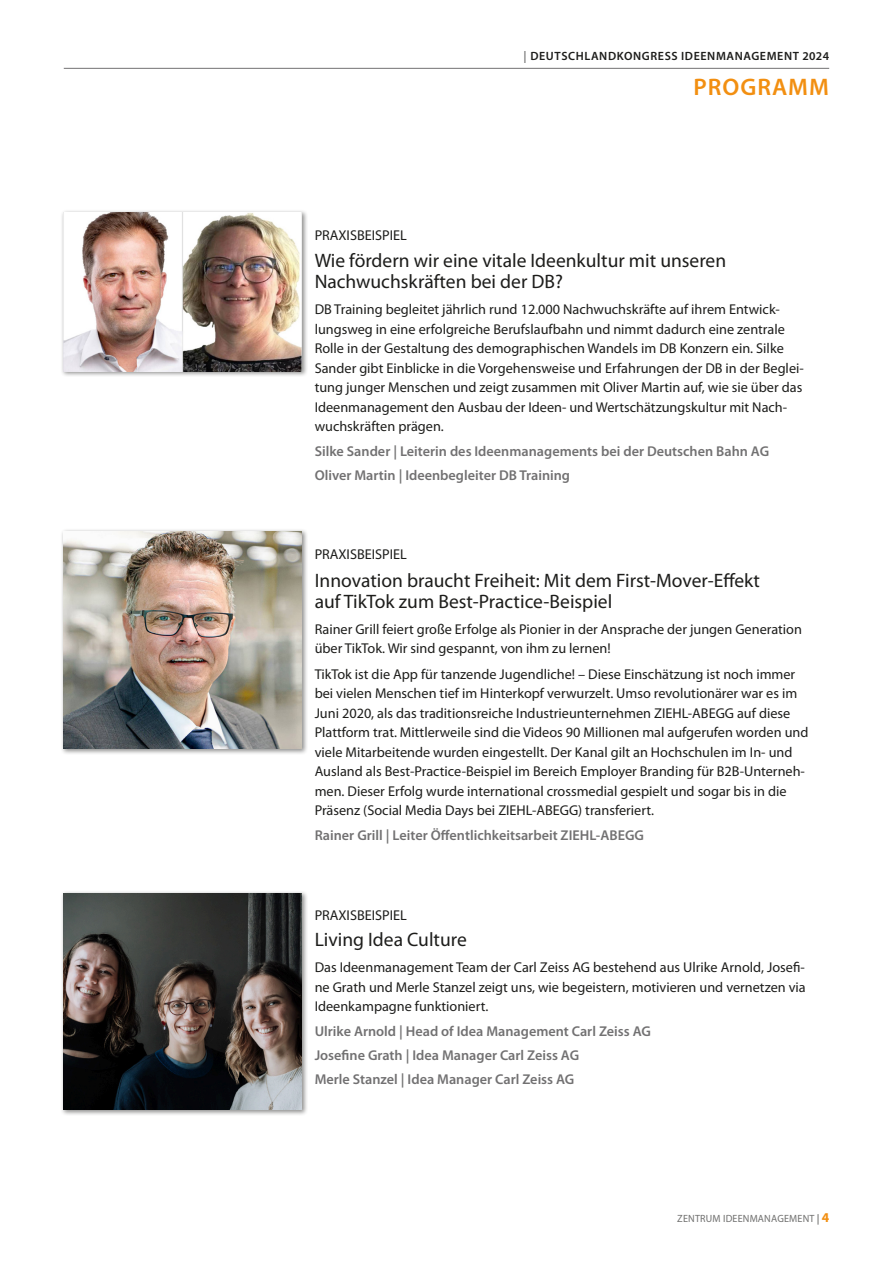
<style>
.page{position:relative;width:893px;height:1263px;background:#fff}
.page>*{position:absolute;margin:0;border:0;box-sizing:border-box;transform-origin:0 0}
.Kopfzeile_orange{font:600 24px "Myriad Pro";letter-spacing:.04em;color:#f28f11}
.Text_11_14_light{font:19.5px/21px "Myriad Pro";color:#1d1d1b}
.Text_11_14_light-2{font:14.25px/19.5px "Myriad Pro";color:#1d1d1b}
.Text_11_14_light-3{font:600 14.25px "Myriad Pro";color:#727172}
.t1{font:600 12px "Myriad Pro";letter-spacing:.05em;color:#1d1d1b}
.t2{font:10.5px "Myriad Pro";letter-spacing:.02em;color:#70706f;scale:.96 1}
.s1{color:#727172}
.s2{font-weight:600}
.s3{font-weight:700;font-size:13.5px;color:#f28f11}
</style>
<div class="page">
<hr style="left:64px;top:68px;width:765px;height:1px;background:#727172">
<div style="left:61px;top:209px;width:247px;height:168px;background:#1d1d1b;opacity:.5"></div>
<img style="left:64px;top:213px;width:238px;height:158px">
<div style="left:61px;top:529px;width:247px;height:226px;background:#1d1d1b;opacity:.5"></div>
<img style="left:64px;top:532px;width:238px;height:217px">
<div style="left:61px;top:890px;width:247px;height:226px;background:#1d1d1b;opacity:.5"></div>
<img style="left:64px;top:893px;width:238px;height:217px">
<p class="t1" style="left:523px;top:48px;width:307px"><span class="s1">|</span> DEUTSCHLANDKONGRESS IDEENMANAGEMENT 2024</p>
<p class="Kopfzeile_orange" style="left:694px;top:71px;width:137px">PROGRAMM</p>
<p class="Text_11_14_light-2" style="left:315px;top:225px;width:94px">PRAXISBEISPIEL</p>
<p class="Text_11_14_light" style="left:315px;top:250px;width:413px">Wie fördern wir eine vitale Ideenkultur mit unseren<br>Nachwuchskräften bei der DB?</p>
<p class="Text_11_14_light-2" style="left:315px;top:299px;width:491px">DB Training begleitet jährlich rund 12.000 Nachwuchskräfte auf ihrem Entwick&shy;lungsweg in eine erfolgreiche Berufslaufbahn und nimmt dadurch eine zentrale Rolle in der Gestaltung des demographischen Wandels im DB Konzern ein. Silke Sander gibt Einblicke in die Vorgehensweise und Erfahrungen der DB in der Beglei&shy;tung junger Menschen und zeigt zusammen mit Oliver Martin auf, wie sie über das Ideenmanagement den Ausbau der Ideen- und Wertschätzungskultur mit Nach&shy;wuchskräften prägen.</p>
<p class="Text_11_14_light-3" style="left:315px;top:442px;width:456px">Silke Sander | Leiterin des Ideenmanagements bei der Deutschen Bahn AG</p>
<p class="Text_11_14_light-3" style="left:315px;top:466px;width:257px">Oliver Martin | Ideenbegleiter DB Training</p>
<p class="Text_11_14_light-2" style="left:315px;top:544px;width:94px">PRAXISBEISPIEL</p>
<p class="Text_11_14_light" style="left:315px;top:569px;width:447px">Innovation braucht Freiheit: Mit dem First-Mover-Effekt auf TikTok zum Best-Practice-Beispiel</p>
<p class="Text_11_14_light-2" style="left:315px;top:619px;width:489px">Rainer Grill feiert große Erfolge als Pionier in der Ansprache der jungen Generation über TikTok. Wir sind gespannt, von ihm zu lernen!</p>
<p class="Text_11_14_light-2" style="left:315px;top:664px;width:495px">TikTok ist die App für tanzende Jugendliche! – Diese Einschätzung ist noch immer bei vielen Menschen tief im Hinterkopf verwurzelt. Umso revolutionärer war es im Juni 2020, als das traditionsreiche Industrieunternehmen ZIEHL-ABEGG auf diese Plattform trat. Mittlerweile sind die Videos 90 Millionen mal aufgerufen worden und viele Mitarbeitende wurden eingestellt. Der Kanal gilt an Hochschulen im In- und Ausland als Best-Practice-Beispiel im Bereich Employer Branding für B2B-Unterneh&shy;men. Dieser Erfolg wurde international crossmedial gespielt und sogar bis in die Präsenz (Social Media Days bei ZIEHL-ABEGG) transferiert.</p>
<p class="Text_11_14_light-3" style="left:315px;top:826px;width:331px">Rainer Grill | Leiter Öffentlichkeitsarbeit ZIEHL-ABEGG</p>
<p class="Text_11_14_light-2" style="left:315px;top:906px;width:94px">PRAXISBEISPIEL</p>
<p class="Text_11_14_light" style="left:315px;top:929px;width:154px">Living Idea Culture</p>
<p class="Text_11_14_light-2" style="left:315px;top:957px;width:493px;text-align:justify">Das Ideenmanagement Team der Carl Zeiss AG bestehend aus Ulrike Arnold, Josefi&shy;ne Grath und Merle Stanzel zeigt uns, wie begeistern, motivieren und vernetzen via Ideenkampagne funktioniert.</p>
<p class="Text_11_14_light-3" style="left:315px;top:1022px;width:338px">Ulrike Arnold | Head of Idea Management Carl Zeiss AG</p>
<p class="Text_11_14_light-3" style="left:315px;top:1046px;width:266px">Josefine Grath | Idea Manager Carl Zeiss AG</p>
<p class="Text_11_14_light-3" style="left:315px;top:1070px;width:261px">Merle Stanzel | Idea Manager Carl Zeiss AG</p>
<p class="t2" style="left:677px;top:1212px;width:160px">ZENTRUM IDEENMANAGEMENT <span class="s2">|</span> <span class="s3">4</span></p>
</div>
